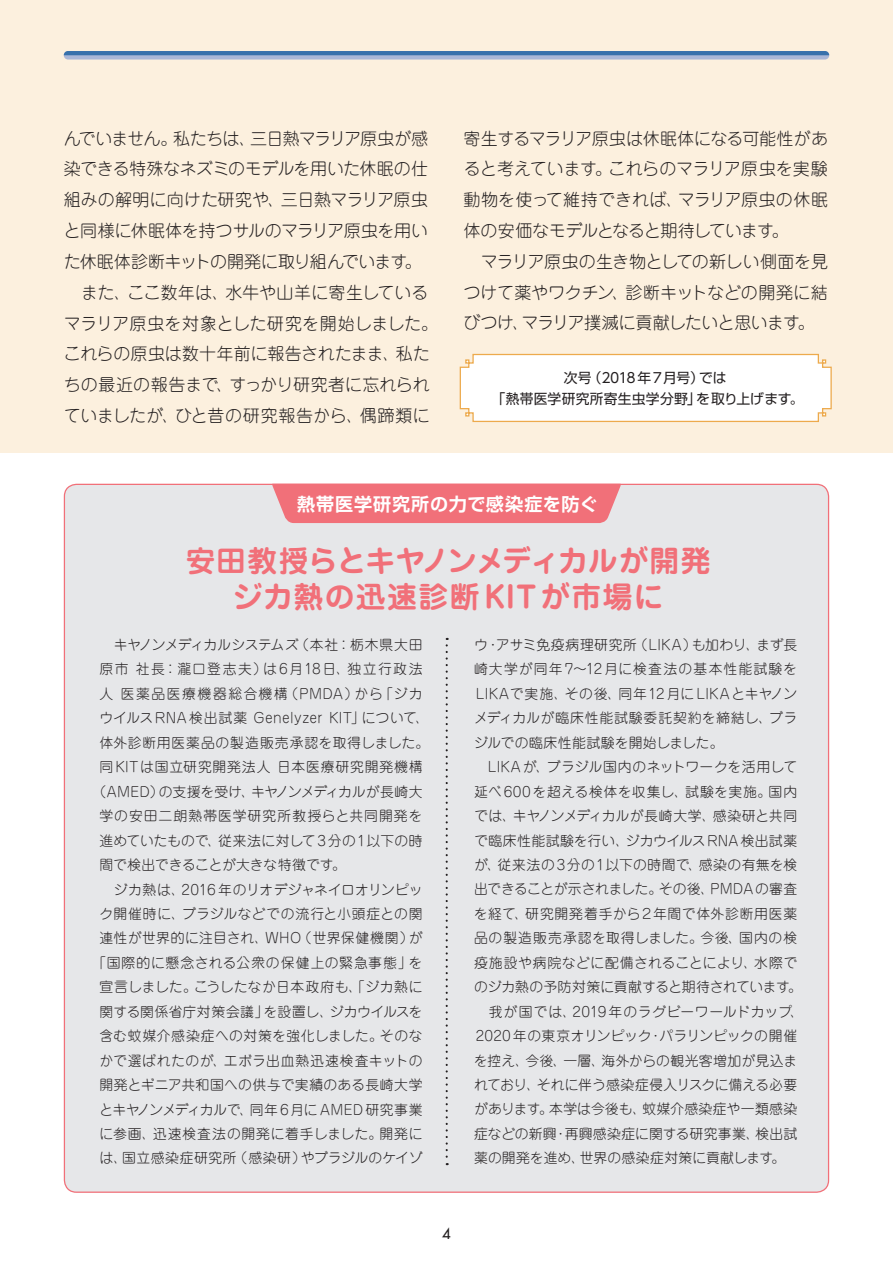
<style>
.page{position:relative;width:893px;height:1263px;background:#fff}
.page>*{position:absolute;margin:0;border:0;box-sizing:border-box;transform-origin:0 0}
.t1{font:700 29.7px/36.2px "Jun 501 Pro";letter-spacing:.03em;color:#f17079;text-align:center}
.t2{font:700 18px "Shin Go Pr 6 N De";letter-spacing:.045em;color:#fff}
.t3{font:300 16.95px/30.8px "Jun 101 Pro";letter-spacing:-.01em;color:#231f20}
.t4{font:14.85px "Futura";color:#231f20}
.t5{font:300 13.8px/24.5px "Jun 101 Pro";letter-spacing:.025em;color:#231f20}
.t6{font:300 13.8px "Jun 101 Pro";letter-spacing:.055em;color:#231f20}
.t7{font:300 13.8px "Jun 101 Pro";letter-spacing:.005em;color:#231f20}
.t8{font:300 13.8px "Jun 101 Pro";letter-spacing:.105em;color:#231f20}
.t9{font:13.8px/21.3px "Shin Go Pr 6 N";letter-spacing:.005em;color:#231f20;text-align:center}
.t10{font:300 13.8px "Jun 101 Pro";letter-spacing:-.005em;color:#231f20}
.t11{font:300 13.8px "Jun 101 Pro";letter-spacing:-.03em;color:#231f20}
.t12{font:300 13.8px "Jun 101 Pro";letter-spacing:-.025em;color:#231f20}
.t13{font:300 13.8px "Jun 101 Pro";letter-spacing:.06em;color:#231f20}
.t14{font:300 13.8px "Jun 101 Pro";letter-spacing:.045em;color:#231f20}
.t15{font:300 13.8px "Jun 101 Pro";letter-spacing:.075em;color:#231f20}
.t16{font:300 13.8px "Jun 101 Pro";color:#231f20}
.s1{font-family:"MO Clear Tone SG"}
</style>
<div class="page">
<div style="left:0;top:0;width:893px;height:453px;background:#fcf0de"></div>
<div style="left:64px;top:484px;width:764px;height:708px;background:#e6e7e9;border-radius:12px"></div>
<div style="left:272px;top:486px;width:349px;height:37px;background:#f17079"></div>
<svg style="left:64px;top:51px;width:765px;height:9px;background:#aab8d4"></svg>
<hr style="left:64px;top:51px;width:765px;height:4px;background:#3871ab">
<svg style="left:446px;top:638px;width:2px;height:527px"></svg>
<svg style="left:459px;top:353px;width:373px;height:69px;background:#fefaf5"></svg>
<p class="t3" style="left:64px;top:121px;width:376px">んでいません。私たちは、三日熱マラリア原虫が感染できる特殊なネズミのモデルを用いた休眠の仕組みの解明に向けた研究や、三日熱マラリア原虫と同様に休眠体を持つサルのマラリア原虫を用いた休眠体診断キットの開発に取り組んでいます。　また、ここ数年は、水牛や山羊に寄生しているマラリア原虫を対象とした研究を開始しました。これらの原虫は数十年前に報告されたまま、私たちの最近の報告まで、すっかり研究者に忘れられていましたが、ひと昔の研究報告から、偶蹄類に</p>
<p class="t3" style="left:463px;top:121px;width:366px">寄生するマラリア原虫は休眠体になる可能性があると考えています。これらのマラリア原虫を実験動物を使って維持できれば、マラリア原虫の休眠体の安価なモデルとなると期待しています。<br>　マラリア原虫の生き物としての新しい側面を見つけて薬やワクチン、診断キットなどの開発に結びつけ、マラリア撲滅に貢献したいと思います。</p>
<p class="t9" style="left:491px;top:366px;width:314px">次号（<span class="s1">2018</span> 年<span class="s1">7</span>月号）では<br>「熱帯医学研究所寄生虫学分野」を取り上げます。</p>
<h2 class="t2" style="left:297px;top:489px;width:302px">熱帯医学研究所の力で感染症を防ぐ</h2>
<h1 class="t1" style="left:186px;top:539px;width:526px">安田教授らとキヤノンメディカルが開発ジカ熱の迅速診断 KITが市場に</h1>
<p class="t12" style="left:99px;top:634px;width:325px">　キヤノンメディカルシステムズ（本社：栃木県大田</p>
<p class="t8" style="left:99px;top:658px;width:325px">原市 社長：瀧口登志夫）は6月18日、独立行政法</p>
<p class="t8" style="left:99px;top:683px;width:325px">人 医薬品医療機器総合機構（PMDA）から「ジカ</p>
<p class="t5" style="left:99px;top:704px;width:332px">ウイルスRNA検出試薬 Genelyzer KIT」について、</p>
<p class="t6" style="left:99px;top:732px;width:332px">体外診断用医薬品の製造販売承認を取得しました。</p>
<p class="t6" style="left:99px;top:756px;width:325px">同KITは国立研究開発法人 日本医療研究開発機構</p>
<p class="t7" style="left:92px;top:780px;width:332px">（AMED）の支援を受け、キヤノンメディカルが長崎大</p>
<p class="t15" style="left:99px;top:805px;width:325px">学の安田二朗熱帯医学研究所教授らと共同開発を</p>
<p class="t5" style="left:99px;top:826px;width:325px">進めていたもので、従来法に対して3分の１以下の時</p>
<p class="t16" style="left:99px;top:854px;width:248px">間で検出できることが大きな特徴です。</p>
<p class="t10" style="left:99px;top:878px;width:325px">　ジカ熱は、2016 年のリオデジャネイロオリンピッ</p>
<p class="t5" style="left:99px;top:900px;width:325px">ク開催時に、ブラジルなどでの流行と小頭症との関</p>
<p class="t5" style="left:99px;top:924px;width:325px">連性が世界的に注目され、WHO（世界保健機関）が</p>
<p class="t13" style="left:92px;top:952px;width:332px">「国際的に懸念される公衆の保健上の緊急事態」を</p>
<p class="t5" style="left:99px;top:973px;width:325px">宣言しました。こうしたなか日本政府も、「ジカ熱に</p>
<p class="t7" style="left:99px;top:1000px;width:325px">関する関係省庁対策会議」を設置し、ジカウイルスを</p>
<p class="t5" style="left:99px;top:1022px;width:325px">含む蚊媒介感染症への対策を強化しました。そのな</p>
<p class="t14" style="left:99px;top:1049px;width:325px">かで選ばれたのが、エボラ出血熱迅速検査キットの</p>
<p class="t5" style="left:99px;top:1071px;width:325px">開発とギニア共和国への供与で実績のある長崎大学</p>
<p class="t11" style="left:99px;top:1098px;width:325px">とキヤノンメディカルで、同年 6月に AMED 研究事業</p>
<p class="t6" style="left:99px;top:1123px;width:325px">に参画、迅速検査法の開発に着手しました。開発に</p>
<p class="t5" style="left:99px;top:1144px;width:325px">は、国立感染症研究所（感染研）やブラジルのケイゾ</p>
<p class="t5" style="left:474px;top:631px;width:332px">ウ・アサミ免疫病理研究所（LIKA）も加わり、まず長崎大学が同年7～12月に検査法の基本性能試験を<br>LIKAで実施、その後、同年12月にLIKAとキヤノンメディカルが臨床性能試験委託契約を締結し、ブラジルでの臨床性能試験を開始しました。<br>　LIKAが、ブラジル国内のネットワークを活用して延べ600を超える検体を収集し、試験を実施。国内では、キヤノンメディカルが長崎大学、感染研と共同で臨床性能試験を行い、ジカウイルスRNA検出試薬が、従来法の3分の１以下の時間で、感染の有無を検出できることが示されました。その後、PMDAの審査を経て、研究開発着手から２年間で体外診断用医薬品の製造販売承認を取得しました。今後、国内の検疫施設や病院などに配備されることにより、水際でのジカ熱の予防対策に貢献すると期待されています。　我が国では、2019年のラグビーワールドカップ、<br>2020年の東京オリンピック・パラリンピックの開催を控え、今後、一層、海外からの観光客増加が見込まれており、それに伴う感染症侵入リスクに備える必要があります。本学は今後も、蚊媒介感染症や一類感染症などの新興・再興感染症に関する研究事業、検出試薬の開発を進め、世界の感染症対策に貢献します。</p>
<p class="t4" style="left:442px;top:1224px;width:10px">4</p>
</div>
